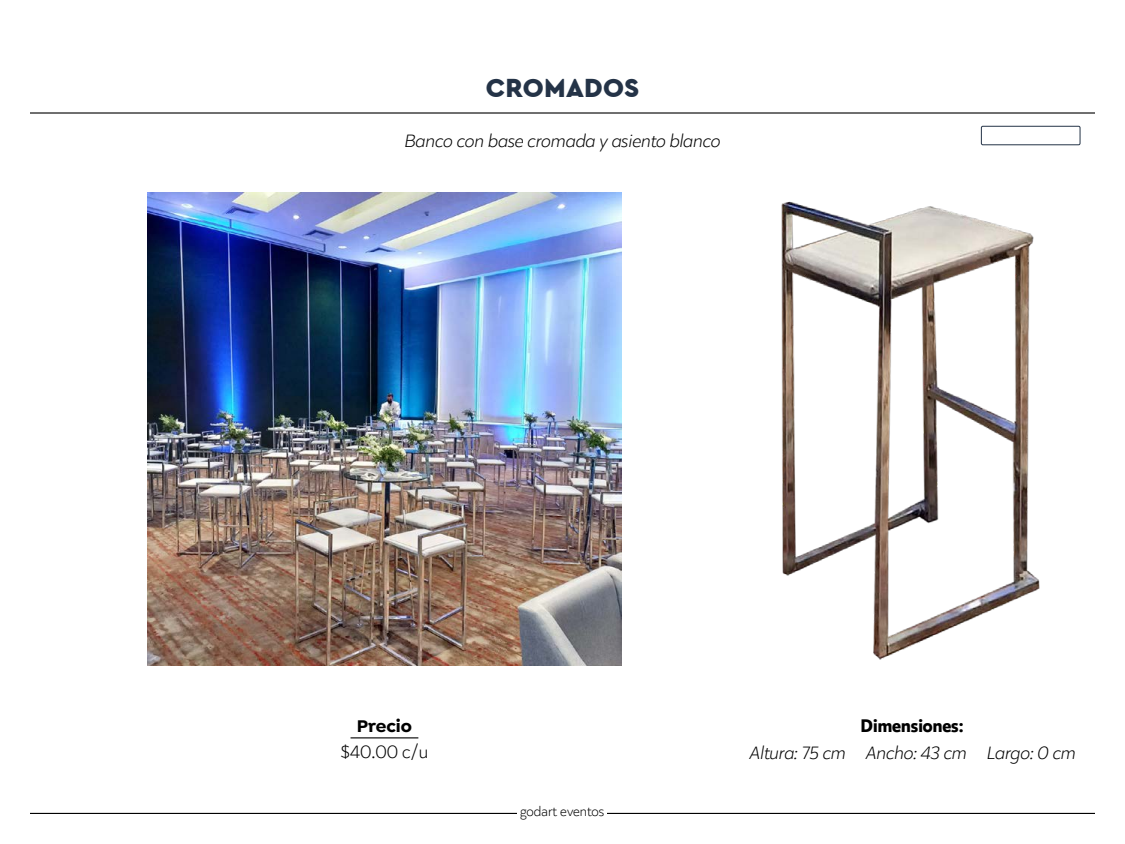
<style>
.page{position:relative;width:1125px;height:844px;background:#fff}
.page>*{position:absolute;margin:0;border:0;box-sizing:border-box;transform-origin:0 0}
.t1{font:900 27px "Cera Basic";letter-spacing:.01em;color:#243347}
.t2{font:italic 300 18px "Karu";color:#000}
.t3{font:700 18px "Karu";color:#000}
.t4{font:300 18px "Karu";color:#000}
.t5{font:700 18px "Isidora";color:#000}
.t6{font:300 13.5px "Karu";color:#000}
</style>
<div class="page">
<hr style="left:30px;top:112px;width:1065px;height:2px;background:#000">
<hr style="left:30px;top:813px;width:1065px;height:1px;background:#000">
<div style="left:518px;top:803px;width:90px;height:24px;background:#fff"></div>
<img style="left:781px;top:201px;width:259px;height:459px">
<img style="left:148px;top:192px;width:473px;height:474px">
<div style="left:981px;top:126px;width:99px;height:19px;border:1px solid #243347"></div>
<hr style="left:351px;top:737px;width:67px;height:1px;background:#000">
<h1 class="t1" style="left:486px;top:72px;width:155px">CROMADOS</h1>
<p class="t2" style="left:405px;top:129px;width:318px">Banco con base cromada y asiento blanco</p>
<p class="t5" style="left:357px;top:714px;width:57px">Precio</p>
<p class="t4" style="left:341px;top:739px;width:89px">$40.00 c/u</p>
<p class="t6" style="left:521px;top:802px;width:85px">godart eventos</p>
<p class="t3" style="left:861px;top:713px;width:105px">Dimensiones:</p>
<p class="t2" style="left:750px;top:740px;width:328px">Altura: 75 cm Ancho: 43 cm Largo: 0 cm</p>
</div>
